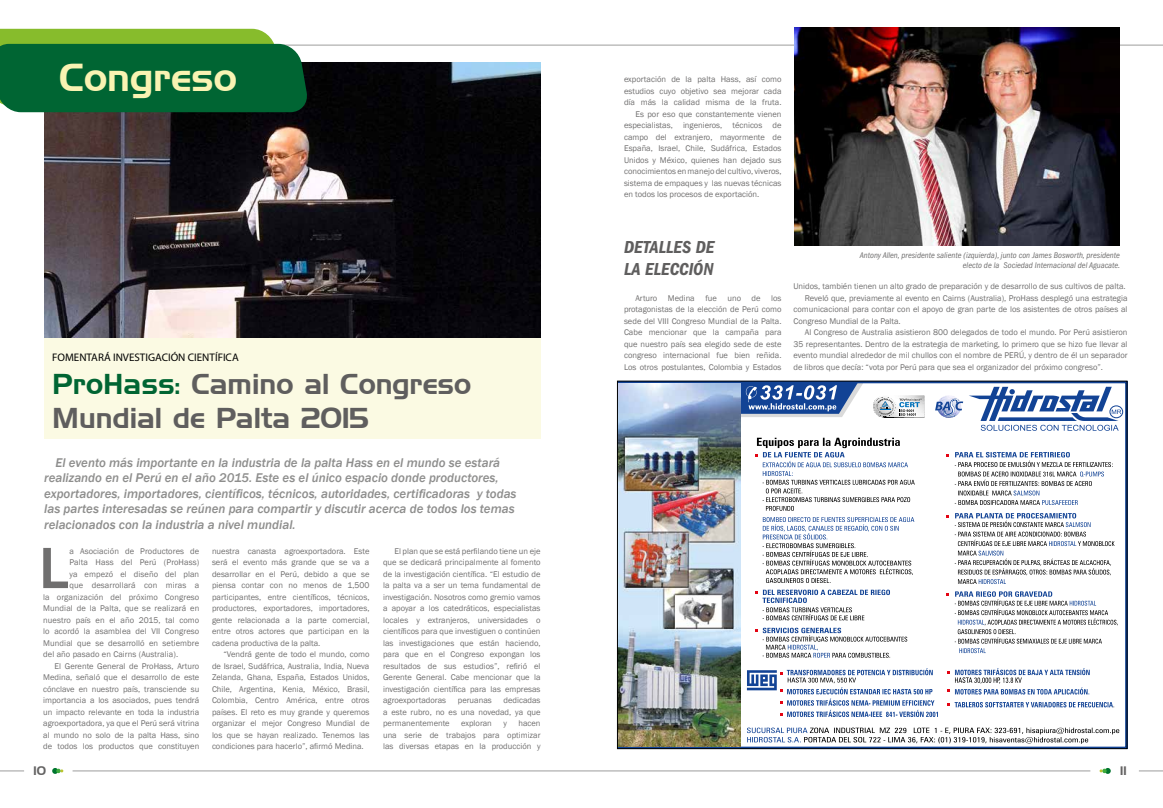
<style>
.page{position:relative;width:1163px;height:808px;background:#fff}
.page>*{position:absolute;margin:0;border:0;box-sizing:border-box;transform-origin:0 0}
.t1{font:500 60.3px "Franklin Gothic";color:#706f6f}
.t2{font:38px "Handel Gothic BT";color:#f9f3b2}
.t3{font:28px/33.6px "Handel Gothic BT";color:#5f5e5e}
.t4{font:18px/21.6px "ITC Franklin Gothic Std Dm Cd It";color:#5f5e5e}
.t5{font:italic 500 13px/15.6px "Franklin Gothic";color:#8e8e8d}
.t6{font:12px "Handel Gothic BT";color:#646363}
.t7{font:11px "Myriad Pro";color:#000}
.t8{font:8.5px/11.5px "Franklin Gothic";color:#706f6f;text-align:justify}
.t9{font:italic condensed 8.5px/10.2px "ITC Franklin Gothic Std";color:#706f6f;text-align:right}
.s1{color:#006533}
</style>
<div class="page">
<hr style="left:73px;top:771px;width:1017px;height:1px;background:#9d9d9c">
<hr style="left:0;top:45px;width:1162px;height:1px;background:#9d9d9c">
<svg style="left:1139px;top:771px;width:23px;height:1px"></svg>
<svg style="left:52px;top:768px;width:11px;height:6px"></svg>
<svg style="left:1099px;top:768px;width:11px;height:6px"></svg>
<svg style="left:0;top:771px;width:24px;height:1px"></svg>
<div style="left:44px;top:338px;width:496px;height:101px;background:#fbfae3"></div>
<img style="left:44px;top:62px;width:496px;height:276px">
<svg style="left:0;top:29px;width:310px;height:83px;background:#1e7738"></svg>
<img style="left:794px;top:27px;width:325px;height:219px">
<svg style="left:740px;top:383px;width:385px;height:364px"></svg>
<img style="left:619px;top:383px;width:121px;height:364px">
<h2 class="t2" style="left:59px;top:55px;width:179px">Congreso</h2>
<p class="t7" style="left:52px;top:350px;width:188px">FOMENTARÁ INVESTIGACIÓN CIENTÍFICA</p>
<h3 class="t3" style="left:52px;top:367px;width:420px"><span class="s1">ProHass:</span> Camino al Congreso<br>Mundial de Palta 2015</h3>
<p class="t5" style="left:44px;top:455px;width:474px;text-indent:11px">El evento más importante en la industria de la palta Hass en el mundo se estará realizando en el Perú en el año 2015. Este es el único espacio donde productores, exportadores, importadores, científicos, técnicos, autoridades, certificadoras y todas las partes interesadas se reúnen para compartir y discutir acerca de todos los temas relacionados con la industria a nivel mundial.</p>
<h1 class="t1" style="left:39px;top:531px;width:32px">L</h1>
<p class="t8" style="left:69px;top:545px;width:131px">a Asociación de Productores de</p>
<p class="t8" style="left:69px;top:557px;width:131px">Palta Hass del Perú (ProHass)</p>
<p class="t8" style="left:69px;top:568px;width:131px">ya empezó el diseño del plan</p>
<p class="t8" style="left:69px;top:580px;width:131px">que desarrollará con miras a</p>
<p class="t8" style="left:43px;top:591px;width:157px">la organización del próximo Congreso</p>
<p class="t8" style="left:43px;top:603px;width:157px">Mundial de la Palta, que se realizará en</p>
<p class="t8" style="left:43px;top:614px;width:157px">nuestro país en el año 2015, tal como</p>
<p class="t8" style="left:43px;top:626px;width:157px">lo acordó la asamblea del VII Congreso</p>
<p class="t8" style="left:43px;top:637px;width:157px">Mundial que se desarrolló en setiembre</p>
<p class="t8" style="left:43px;top:649px;width:136px">del año pasado en Cairns (Australia).</p>
<p class="t8" style="left:55px;top:660px;width:146px">El Gerente General de ProHass, Arturo</p>
<p class="t8" style="left:43px;top:672px;width:157px">Medina, señaló que el desarrollo de este</p>
<p class="t8" style="left:43px;top:683px;width:157px">cónclave en nuestro país, transciende su</p>
<p class="t8" style="left:43px;top:695px;width:157px">importancia a los asociados, pues tendrá</p>
<p class="t8" style="left:43px;top:706px;width:157px">un impacto relevante en toda la industria</p>
<p class="t8" style="left:43px;top:718px;width:157px">agroexportadora, ya que el Perú será vitrina</p>
<p class="t8" style="left:43px;top:729px;width:157px">al mundo no solo de la palta Hass, sino</p>
<p class="t8" style="left:43px;top:741px;width:157px">de todos los productos que constituyen</p>
<p class="t8" style="left:212px;top:545px;width:159px">nuestra canasta agroexportadora. Este será el evento más grande que se va a desarrollar en el Perú, debido a que se piensa contar con no menos de 1,500 participantes, entre científicos, técnicos, productores, exportadores, importadores, gente relacionada a la parte comercial, entre otros actores que participan en la cadena productiva de la palta.</p>
<p class="t8" style="left:212px;top:649px;width:159px;text-indent:11px">“Vendrá gente de todo el mundo, como de Israel, Sudáfrica, Australia, India, Nueva Zelanda, Ghana, España, Estados Unidos, Chile, Argentina, Kenia, México, Brasil, Colombia, Centro América, entre otros países. El reto es muy grande y queremos organizar el mejor Congreso Mundial de los que se hayan realizado. Tenemos las condiciones para hacerlo”, afirmó Medina.</p>
<p class="t8" style="left:383px;top:545px;width:159px;text-indent:11px">El plan que se está perfilando tiene un eje que se dedicará principalmente al fomento de la investigación científica. “El estudio de la palta va a ser un tema fundamental de investigación. Nosotros como gremio vamos a apoyar a los catedráticos, especialistas locales y extranjeros, universidades o científicos para que investiguen o continúen las investigaciones que están haciendo, para que en el Congreso expongan los resultados de sus estudios”, refirió el Gerente General. Cabe mencionar que la investigación científica para las empresas agroexportadoras</p>
<p class="t8" style="left:383px;top:695px;width:159px;text-indent:120px">dedicadas a este rubro, no es una novedad, ya que permanentemente</p>
<p class="t8" style="left:458px;top:695px;width:35px">peruanas</p>
<p class="t8" style="left:383px;top:718px;width:159px;text-indent:135px">hacen una serie de trabajos para optimizar las diversas etapas en la producción y</p>
<p class="t8" style="left:461px;top:718px;width:32px">exploran</p>
<p class="t8" style="left:503px;top:718px;width:5px">y</p>
<p class="t8" style="left:624px;top:74px;width:159px">exportación de la palta Hass, así como</p>
<p class="t8" style="left:624px;top:85px;width:159px">estudios cuyo objetivo sea mejorar cada</p>
<p class="t8" style="left:624px;top:97px;width:159px">día más la calidad misma de la fruta.</p>
<p class="t8" style="left:635px;top:108px;width:148px">Es por eso que constantemente vienen</p>
<p class="t8" style="left:624px;top:120px;width:159px">especialistas, ingenieros, técnicos de</p>
<p class="t8" style="left:624px;top:131px;width:159px">campo del extranjero, mayormente de</p>
<p class="t8" style="left:624px;top:143px;width:159px">España, Israel, Chile, Sudáfrica, Estados</p>
<p class="t8" style="left:624px;top:154px;width:159px">Unidos y México, quienes han dejado sus</p>
<p class="t8" style="left:624px;top:166px;width:159px">conocimientos en manejo del cultivo, viveros,</p>
<p class="t8" style="left:624px;top:177px;width:159px">sistema de empaques y las nuevas técnicas</p>
<p class="t8" style="left:624px;top:189px;width:137px">en todos los procesos de exportación.</p>
<h3 class="t4" style="left:624px;top:236px;width:92px">DETALLES DE<br>LA ELECCIÓN</h3>
<p class="t8" style="left:624px;top:292px;width:159px;text-indent:11px">Arturo Medina fue uno de los protagonistas de la elección de Perú como sede del VIII Congreso Mundial de la Palta.<br>Cabe mencionar que la campaña para que nuestro país sea elegido sede de este congreso internacional fue bien reñida.<br>Los otros postulantes, Colombia y Estados</p>
<p class="t9" style="left:859px;top:250px;width:262px">Antony Allen, presidente saliente (izquierda), junto con James Bosworth, presidente electo de la Sociedad Internacional del Aguacate.</p>
<p class="t8" style="left:793px;top:281px;width:333px">Unidos, también tienen un alto grado de preparación y de desarrollo de sus cultivos de palta.</p>
<p class="t8" style="left:804px;top:292px;width:324px">Reveló que, previamente al evento en Cairns (Australia), ProHass desplegó una estrategia</p>
<p class="t8" style="left:793px;top:304px;width:335px">comunicacional para contar con el apoyo de gran parte de los asistentes de otros países al</p>
<p class="t8" style="left:793px;top:315px;width:109px">Congreso Mundial de la Palta.</p>
<p class="t8" style="left:804px;top:327px;width:324px">Al Congreso de Australia asistieron 800 delegados de todo el mundo. Por Perú asistieron</p>
<p class="t8" style="left:793px;top:338px;width:335px">35 representantes. Dentro de la estrategia de marketing, lo primero que se hizo fue llevar al</p>
<p class="t8" style="left:793px;top:350px;width:335px">evento mundial alrededor de mil chullos con el nombre de PERÚ, y dentro de él un separador</p>
<p class="t8" style="left:793px;top:361px;width:311px">de libros que decía: “vota por Perú para que sea el organizador del próximo congreso”.</p>
<h3 class="t6" style="left:34px;top:763px;width:14px">10</h3>
<h3 class="t6" style="left:1119px;top:763px;width:8px">11</h3>
</div>
